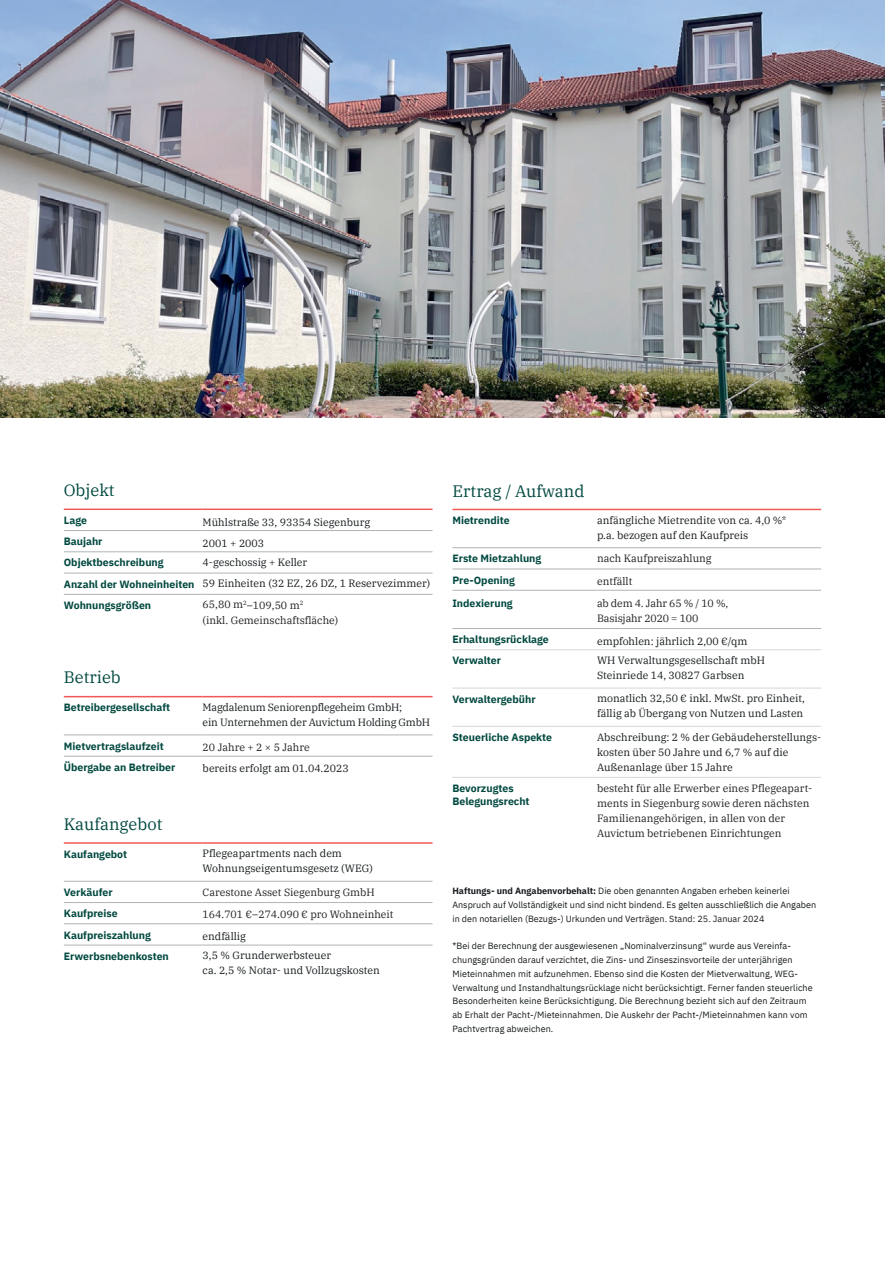
<style>
.page{position:relative;width:885px;height:1263px;background:#fff}
.page>*{position:absolute;margin:0;border:0;box-sizing:border-box;transform-origin:0 0}
.t1{font:16.5px "IBM Plex Serif";color:#024940}
.t2{font:10.5px/15px "IBM Plex Serif";color:#161b1d}
.t3{font:10.5px/15px "IBM Plex Serif";color:#231f20}
.t4{font:700 10.5px/12.6px "IBM Plex Sans";color:#024940}
.t5{font:9px/13.8px "IBM Plex Sans";letter-spacing:.005em;color:#161b1d}
.s1{font-family:"IBM Plex Sans";font-weight:700;color:#024940}
.s2{font-weight:700}
.s3{color:#231f20}
</style>
<div class="page">
<hr style="left:64px;top:594px;width:138px;height:1px;background:#b0b4b4">
<hr style="left:202px;top:594px;width:230px;height:1px;background:#b0b4b4">
<hr style="left:64px;top:881px;width:138px;height:1px;background:#b0b4b4">
<hr style="left:202px;top:881px;width:230px;height:1px;background:#b0b4b4">
<hr style="left:64px;top:530px;width:138px;height:1px;background:#b0b4b4">
<hr style="left:202px;top:530px;width:230px;height:1px;background:#b0b4b4">
<hr style="left:64px;top:551px;width:138px;height:1px;background:#b0b4b4">
<hr style="left:202px;top:551px;width:230px;height:1px;background:#b0b4b4">
<hr style="left:64px;top:573px;width:138px;height:1px;background:#b0b4b4">
<hr style="left:202px;top:573px;width:230px;height:1px;background:#b0b4b4">
<hr style="left:64px;top:902px;width:138px;height:1px;background:#b0b4b4">
<hr style="left:202px;top:902px;width:230px;height:1px;background:#b0b4b4">
<hr style="left:64px;top:923px;width:138px;height:1px;background:#b0b4b4">
<hr style="left:202px;top:923px;width:230px;height:1px;background:#b0b4b4">
<hr style="left:64px;top:945px;width:138px;height:1px;background:#b0b4b4">
<hr style="left:202px;top:945px;width:230px;height:1px;background:#b0b4b4">
<hr style="left:64px;top:735px;width:138px;height:1px;background:#b0b4b4">
<hr style="left:202px;top:735px;width:230px;height:1px;background:#b0b4b4">
<hr style="left:64px;top:756px;width:138px;height:1px;background:#b0b4b4">
<hr style="left:202px;top:756px;width:230px;height:1px;background:#b0b4b4">
<hr style="left:64px;top:508px;width:138px;height:2px;background:#f05954">
<hr style="left:202px;top:508px;width:230px;height:2px;background:#f05954">
<hr style="left:64px;top:696px;width:138px;height:1px;background:#f05954">
<hr style="left:202px;top:696px;width:230px;height:1px;background:#f05954">
<hr style="left:64px;top:842px;width:138px;height:2px;background:#f05954">
<hr style="left:202px;top:842px;width:230px;height:2px;background:#f05954">
<hr style="left:452px;top:688px;width:145px;height:1px;background:#d5d6d6">
<hr style="left:597px;top:688px;width:224px;height:1px;background:#d5d6d6">
<hr style="left:452px;top:726px;width:145px;height:1px;background:#d5d6d6">
<hr style="left:597px;top:726px;width:224px;height:1px;background:#d5d6d6">
<hr style="left:452px;top:547px;width:145px;height:1px;background:#b0b4b4">
<hr style="left:597px;top:547px;width:224px;height:1px;background:#b0b4b4">
<hr style="left:452px;top:569px;width:145px;height:1px;background:#b0b4b4">
<hr style="left:597px;top:569px;width:224px;height:1px;background:#b0b4b4">
<hr style="left:452px;top:590px;width:145px;height:1px;background:#b0b4b4">
<hr style="left:597px;top:590px;width:224px;height:1px;background:#b0b4b4">
<hr style="left:452px;top:628px;width:145px;height:1px;background:#b0b4b4">
<hr style="left:597px;top:628px;width:224px;height:1px;background:#b0b4b4">
<hr style="left:452px;top:649px;width:145px;height:1px;background:#d5d6d6">
<hr style="left:597px;top:649px;width:224px;height:1px;background:#d5d6d6">
<hr style="left:452px;top:777px;width:145px;height:1px;background:#d5d6d6">
<hr style="left:597px;top:777px;width:224px;height:1px;background:#d5d6d6">
<hr style="left:452px;top:509px;width:145px;height:1px;background:#f05954">
<hr style="left:597px;top:509px;width:224px;height:1px;background:#f05954">
<img style="left:0;top:0;width:884px;height:417px">
<h1 class="t1" style="left:64px;top:478px;width:52px">Objekt</h1>
<p class="t4" style="left:64px;top:513px;width:25px">Lage</p>
<p class="t2" style="left:202px;top:513px;width:169px">Mühlstraße 33, 93354 Siegenburg</p>
<p class="t4" style="left:64px;top:534px;width:40px">Baujahr</p>
<p class="t2" style="left:202px;top:534px;width:63px">2001 + 2003</p>
<p class="t4" style="left:64px;top:555px;width:101px">Objektbeschreibung</p>
<p class="t2" style="left:64px;top:551px;width:368px;line-height:21.3px;text-indent:139px">4-geschossig + Keller<br><span class="s1">Anzahl der Wohneinheiten</span> 59 Einheiten (32 EZ, 26 DZ, 1 Reservezimmer)</p>
<p class="t4" style="left:64px;top:598px;width:89px">Wohnungsgrößen</p>
<p class="t3" style="left:202px;top:596px;width:137px">65,80 m<sup>2</sup>–109,50 m<sup>2<br></sup>(inkl. Gemeinschaftsfläche)</p>
<h1 class="t1" style="left:64px;top:665px;width:58px">Betrieb</h1>
<p class="t4" style="left:64px;top:700px;width:108px">Betreibergesellschaft</p>
<p class="t2" style="left:202px;top:699px;width:229px">Magdalenum Seniorenpflegeheim GmbH;<br>ein Unternehmen der Auvictum Holding GmbH</p>
<p class="t4" style="left:64px;top:739px;width:101px">Mietvertragslaufzeit</p>
<p class="t3" style="left:202px;top:739px;width:109px">20 Jahre + 2 × 5 Jahre</p>
<p class="t4" style="left:64px;top:760px;width:113px">Übergabe an Betreiber</p>
<p class="t2" style="left:202px;top:760px;width:147px">bereits erfolgt am 01.04.2023</p>
<h1 class="t1" style="left:64px;top:812px;width:100px">Kaufangebot</h1>
<p class="t4" style="left:64px;top:847px;width:65px">Kaufangebot</p>
<p class="t2" style="left:202px;top:845px;width:172px">Pflegeapartments nach dem<br>Wohnungseigentumsgesetz (WEG)</p>
<p class="t4" style="left:64px;top:885px;width:50px">Verkäufer</p>
<p class="t3" style="left:202px;top:884px;width:174px">Carestone Asset Siegenburg GmbH</p>
<p class="t4" style="left:64px;top:906px;width:55px">Kaufpreise</p>
<p class="t3" style="left:202px;top:905px;width:192px">164.701 €–274.090 € pro Wohneinheit</p>
<p class="t4" style="left:64px;top:928px;width:89px">Kaufpreiszahlung</p>
<p class="t2" style="left:202px;top:928px;width:45px">endfällig</p>
<p class="t4" style="left:64px;top:949px;width:106px">Erwerbsnebenkosten</p>
<p class="t2" style="left:202px;top:947px;width:179px">3,5 % Grunderwerbsteuer<br>ca. 2,5 % Notar- und Vollzugskosten</p>
<h1 class="t1" style="left:452px;top:478px;width:133px">Ertrag / Aufwand</h1>
<p class="t4" style="left:452px;top:513px;width:59px">Mietrendite</p>
<p class="t2" style="left:597px;top:511px;width:191px">anfängliche Mietrendite von ca. 4,0 %* p.a. bezogen auf den Kaufpreis</p>
<p class="t4" style="left:452px;top:551px;width:90px">Erste Mietzahlung</p>
<p class="t3" style="left:597px;top:550px;width:116px">nach Kaufpreiszahlung</p>
<p class="t4" style="left:452px;top:573px;width:64px">Pre-Opening</p>
<p class="t3" style="left:597px;top:573px;width:37px">entfällt</p>
<p class="t4" style="left:452px;top:596px;width:62px">Indexierung</p>
<p class="t3" style="left:597px;top:595px;width:133px">ab dem 4. Jahr 65 % / 10 %,<br>Basisjahr 2020 = 100</p>
<p class="t4" style="left:452px;top:632px;width:98px">Erhaltungsrücklage</p>
<p class="t2" style="left:597px;top:632px;width:152px">empfohlen: jährlich 2,00 €/qm</p>
<p class="t4" style="left:452px;top:653px;width:50px">Verwalter</p>
<p class="t2" style="left:597px;top:652px;width:169px">WH Verwaltungsgesellschaft mbH<br>Steinriede 14, 30827 Garbsen</p>
<p class="t4" style="left:452px;top:692px;width:85px">Verwaltergebühr</p>
<p class="t2" style="left:597px;top:690px;width:209px">monatlich 32,50 € inkl. MwSt. pro Einheit, fällig ab Übergang von Nutzen und Lasten</p>
<p class="t4" style="left:452px;top:730px;width:101px">Steuerliche Aspekte</p>
<p class="t2" style="left:597px;top:728px;width:224px">Abschreibung: 2 % der Gebäudeherstellungs&shy;kosten über 50 Jahre und 6,7 % auf die<br>Außenanlage über 15 Jahre</p>
<p class="t4" style="left:452px;top:781px;width:79px">Bevorzugtes<br>Belegungsrecht</p>
<p class="t3" style="left:597px;top:779px;width:217px">besteht für alle Erwerber eines Pflegeapart&shy;ments in Siegenburg sowie deren nächsten Familienangehörigen, in allen von der Auvictum betriebenen Einrichtungen</p>
<p class="t5" style="left:452px;top:883px;width:365px"><span class="s2">Haftungs- und Angabenvorbehalt:</span> Die oben genannten Angaben erheben keinerlei<br>Anspruch auf Vollständigkeit und sind nicht bindend. Es gelten ausschließlich die Angaben in den notariellen (Bezugs-) Urkunden und Verträ<span class="s3">gen. Stand: 25. Januar 2024</span></p>
<p class="t5" style="left:452px;top:938px;width:362px">*Bei der Berechnung der ausgewiesenen „Nominalverzinsung“ wurde aus Vereinfa&shy;chungsgründen darauf verzichtet, die Zins- und Zinseszinsvorteile der unterjährigen Mieteinnahmen mit aufzunehmen. Ebenso sind die Kosten der Mietverwaltung, WEG-Verwaltung und Instandhaltungsrücklage nicht berücksichtigt. Ferner fanden steuerliche Besonderheiten keine Berücksichtigung. Die Berechnung bezieht sich auf den Zeitraum ab Erhalt der Pacht-/Mieteinnahmen. Die Auskehr der Pacht-/Mieteinnahmen kann vom Pachtvertrag abweichen.</p>
</div>
